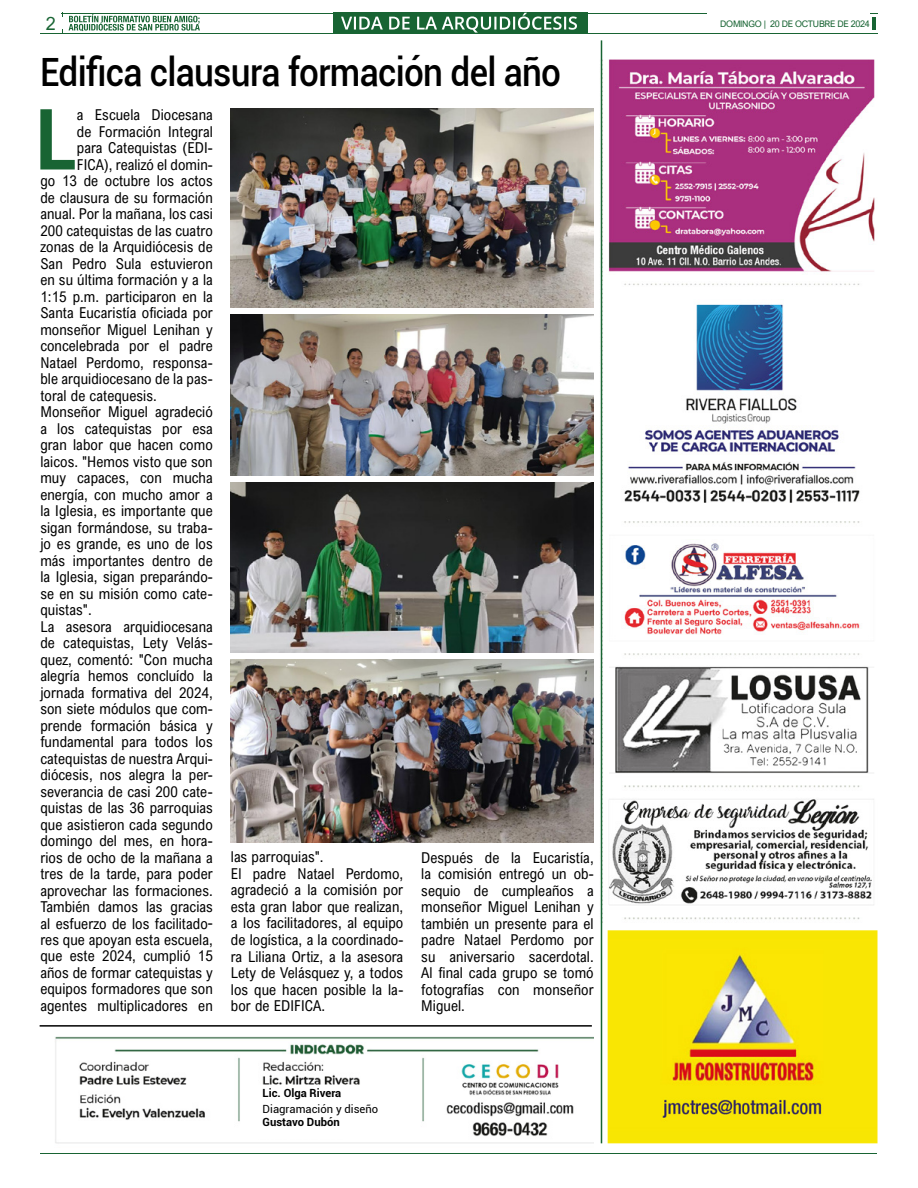
<style>
.page{position:relative;width:918px;height:1188px;background:#fff}
.page>*{position:absolute;margin:0;border:0;box-sizing:border-box;transform-origin:0 0}
.t1{font:700 84.15px "Arial Nova Cond";color:#186433}
.t2{font:500 39px "Roboto";letter-spacing:-.02em;color:#000;scale:.9 1}
.t3{font:18px "Arial Nova";color:#186433}
.t4{font:15px/16.5px "Arial Nova Cond";letter-spacing:.005em;color:#000}
.t5{font:700 11.25px "Roboto";color:#000}
.t6{font:11.25px "Roboto";color:#000}
.t7{font:9px "Arial Nova";letter-spacing:-.03em;color:#186433}
</style>
<div class="page">
<hr style="left:40px;top:13px;width:293px;height:1px;background:#186433">
<hr style="left:585px;top:13px;width:293px;height:1px;background:#186433">
<hr style="left:40px;top:1154px;width:838px;height:1px;background:#186433">
<hr style="left:40px;top:33px;width:293px;height:1px;background:#186433">
<hr style="left:585px;top:33px;width:293px;height:1px;background:#186433">
<svg style="left:68px;top:14px;width:132px;height:18px"></svg>
<div style="left:333px;top:13px;width:255px;height:21px;background:#186433"></div>
<svg style="left:872px;top:17px;width:3px;height:13px"></svg>
<div style="left:708px;top:13px;width:162px;height:20px;background:#fff"></div>
<img style="left:55px;top:1036px;width:539px;height:108px">
<div style="left:259px;top:1087px;width:142px;height:51px;background:#fff"></div>
<svg style="left:341px;top:13px;width:236px;height:20px"></svg>
<img style="left:600px;top:55px;width:275px;height:869px">
<hr style="left:40px;top:1025px;width:552px;height:2px;background:#000">
<img style="left:611px;top:933px;width:264px;height:207px">
<div style="left:608px;top:930px;width:270px;height:213px;border:2px solid #f9e603"></div>
<hr style="left:601px;top:40px;width:1px;height:1103px;background:#186433">
<img style="left:231px;top:108px;width:363px;height:199px">
<img style="left:231px;top:314px;width:363px;height:161px">
<img style="left:231px;top:482px;width:363px;height:170px">
<img style="left:231px;top:659px;width:363px;height:184px">
<p class="t3" style="left:46px;top:13px;width:12px">2</p>
<p class="t7" style="left:720px;top:18px;width:151px">DOMINGO | 20 DE OCTUBRE DE 2024</p>
<h2 class="t2" style="left:40px;top:44px;width:580px">Edifica clausura formación del año</h2>
<h1 class="t1" style="left:34px;top:87px;width:44px">L</h1>
<p class="t4" style="left:77px;top:106px;width:137px">a Escuela Diocesana</p>
<p class="t4" style="left:77px;top:123px;width:137px">de Formación Integral</p>
<p class="t4" style="left:77px;top:139px;width:137px">para Catequistas (EDI-</p>
<p class="t4" style="left:77px;top:156px;width:137px">FICA), realizó el domin-</p>
<p class="t4" style="left:40px;top:172px;width:174px">go 13 de octubre los actos</p>
<p class="t4" style="left:40px;top:189px;width:174px">de clausura de su formación</p>
<p class="t4" style="left:40px;top:205px;width:174px">anual. Por la mañana, los casi</p>
<p class="t4" style="left:40px;top:222px;width:174px">200 catequistas de las cuatro</p>
<p class="t4" style="left:40px;top:238px;width:174px">zonas de la Arquidiócesis de</p>
<p class="t4" style="left:40px;top:255px;width:174px">San Pedro Sula estuvieron</p>
<p class="t4" style="left:40px;top:271px;width:174px">en su última formación y a la</p>
<p class="t4" style="left:40px;top:288px;width:174px">1:15 p.m. participaron en la</p>
<p class="t4" style="left:40px;top:304px;width:174px">Santa Eucaristía oficiada por</p>
<p class="t4" style="left:40px;top:321px;width:174px">monseñor Miguel Lenihan y</p>
<p class="t4" style="left:40px;top:337px;width:174px">concelebrada por el padre</p>
<p class="t4" style="left:40px;top:354px;width:174px">Natael Perdomo, responsa-</p>
<p class="t4" style="left:40px;top:370px;width:174px">ble arquidiocesano de la pas-</p>
<p class="t4" style="left:40px;top:387px;width:118px">toral de catequesis.</p>
<p class="t4" style="left:40px;top:403px;width:174px">Monseñor Miguel agradeció</p>
<p class="t4" style="left:40px;top:420px;width:174px">a los catequistas por esa</p>
<p class="t4" style="left:40px;top:436px;width:174px">gran labor que hacen como</p>
<p class="t4" style="left:40px;top:453px;width:174px">laicos. "Hemos visto que son</p>
<p class="t4" style="left:40px;top:469px;width:174px">muy capaces, con mucha</p>
<p class="t4" style="left:40px;top:486px;width:174px">energía, con mucho amor a</p>
<p class="t4" style="left:40px;top:502px;width:174px">la Iglesia, es importante que</p>
<p class="t4" style="left:40px;top:519px;width:174px">sigan formándose, su traba-</p>
<p class="t4" style="left:40px;top:535px;width:174px">jo es grande, es uno de los</p>
<p class="t4" style="left:40px;top:552px;width:174px">más importantes dentro de</p>
<p class="t4" style="left:40px;top:568px;width:174px">la Iglesia, sigan preparándo-</p>
<p class="t4" style="left:40px;top:585px;width:174px">se en su misión como cate-</p>
<p class="t4" style="left:40px;top:601px;width:53px">quistas".</p>
<p class="t4" style="left:40px;top:618px;width:174px">La asesora arquidiocesana</p>
<p class="t4" style="left:40px;top:634px;width:174px">de catequistas, Lety Velás-</p>
<p class="t4" style="left:40px;top:651px;width:174px">quez, comentó: "Con mucha</p>
<p class="t4" style="left:40px;top:667px;width:174px">alegría hemos concluído la</p>
<p class="t4" style="left:40px;top:684px;width:174px">jornada formativa del 2024,</p>
<p class="t4" style="left:40px;top:700px;width:174px">son siete módulos que com-</p>
<p class="t4" style="left:40px;top:717px;width:174px">prende formación básica y</p>
<p class="t4" style="left:40px;top:733px;width:174px">fundamental para todos los</p>
<p class="t4" style="left:40px;top:750px;width:174px">catequistas de nuestra Arqui-</p>
<p class="t4" style="left:40px;top:766px;width:174px">diócesis, nos alegra la per-</p>
<p class="t4" style="left:40px;top:783px;width:174px">severancia de casi 200 cate-</p>
<p class="t4" style="left:40px;top:799px;width:174px">quistas de las 36 parroquias</p>
<p class="t4" style="left:40px;top:816px;width:174px">que asistieron cada segundo</p>
<p class="t4" style="left:40px;top:832px;width:174px">domingo del mes, en hora-</p>
<p class="t4" style="left:40px;top:849px;width:174px">rios de ocho de la mañana a</p>
<p class="t4" style="left:40px;top:865px;width:174px">tres de la tarde, para poder</p>
<p class="t4" style="left:40px;top:882px;width:174px">aprovechar las formaciones.</p>
<p class="t4" style="left:40px;top:898px;width:174px">También damos las gracias</p>
<p class="t4" style="left:40px;top:915px;width:174px">al esfuerzo de los facilitado-</p>
<p class="t4" style="left:40px;top:931px;width:174px">res que apoyan esta escuela,</p>
<p class="t4" style="left:40px;top:948px;width:174px">que este 2024, cumplió 15</p>
<p class="t4" style="left:40px;top:964px;width:174px">años de formar catequistas y</p>
<p class="t4" style="left:40px;top:981px;width:174px">equipos formadores que son</p>
<p class="t4" style="left:40px;top:997px;width:174px">agentes multiplicadores en</p>
<p class="t4" style="left:231px;top:849px;width:174px">las parroquias".<br>El padre Natael Perdomo, agradeció a la comisión por esta gran labor que realizan, a los facilitadores, al equipo de logística, a la coordinado&shy;ra Liliana Ortiz, a la asesora<br>Lety de Velásquez y, a todos los que hacen posible la la&shy;bor de EDIFICA.</p>
<p class="t4" style="left:421px;top:849px;width:174px;text-align:justify">Después de la Eucaristía, la comisión entregó un ob&shy;sequio de cumpleaños a monseñor Miguel Lenihan y también un presente para el padre Natael Perdomo por su aniversario sacerdotal.<br>Al final cada grupo se tomó fotografías con monseñor Miguel.</p>
<p class="t5" style="left:263px;top:1085px;width:80px">Lic. Olga Rivera</p>
<p class="t6" style="left:263px;top:1101px;width:117px">Diagramación y diseño</p>
<p class="t5" style="left:263px;top:1114px;width:79px">Gustavo Dubón</p>
</div>
